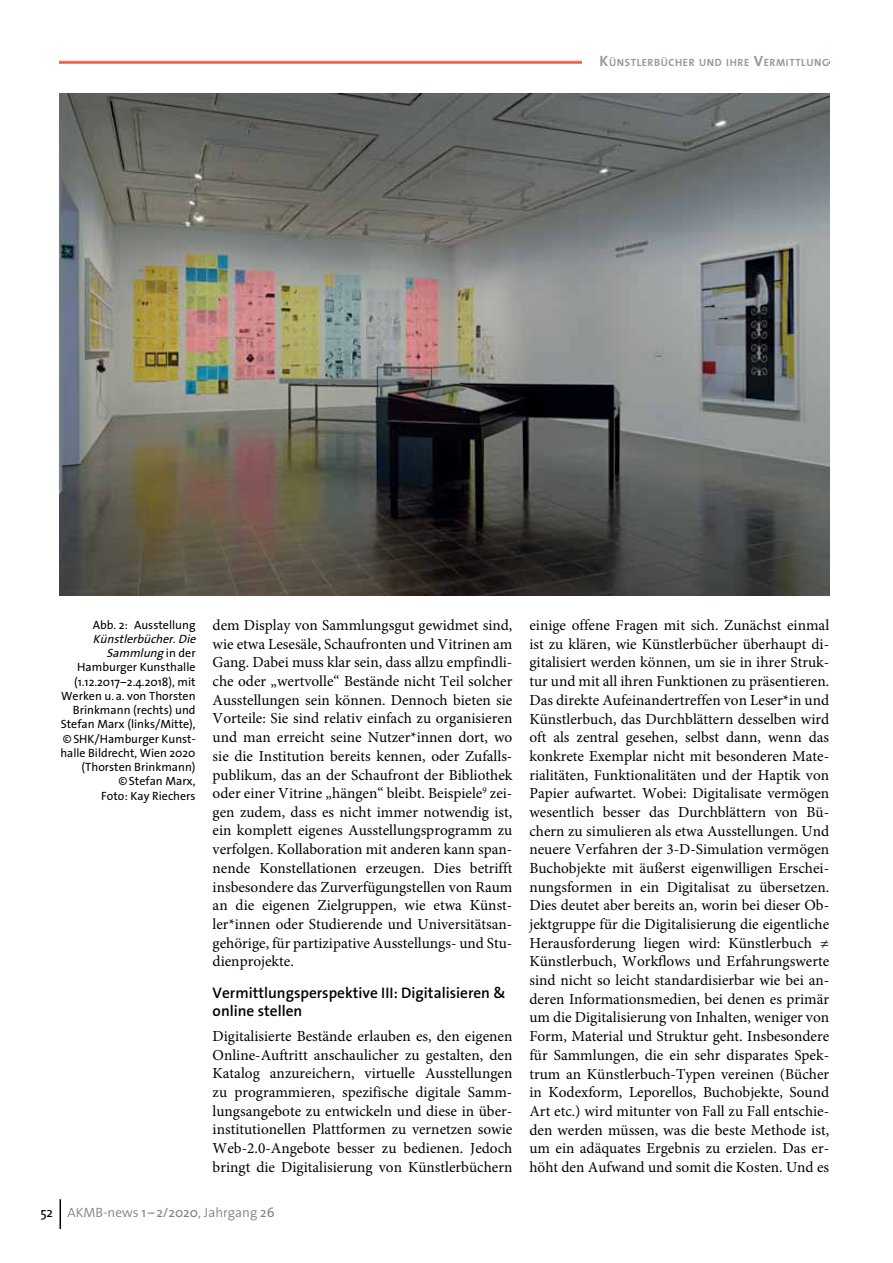
<style>
.page{position:relative;width:893px;height:1263px;background:#fff}
.page>*{position:absolute;margin:0;border:0;box-sizing:border-box;transform-origin:0 0}
.t1{font:15.3px/18.8px "Minion Pro";color:#000;text-align:justify}
.t2{font:600 15.3px/18.8px "The Sans B6";color:#000}
.t3{font:300 13.5px "The Sans B4";color:#808285}
.t4{font:12px/14.2px "The Sans B5 Plain";color:#000;text-align:right}
.t5{font:12px "The Mix";color:#000}
.t6{font:700 10.5px "The Sans B7";letter-spacing:.055em;color:#989a9d}
.s1{font-size:15px}
.s2{font-family:"The Mix"}
.s3{font-style:italic}
.s4{font-family:"The Sans B5 Plain"}
.s5{font-family:"The Mix";font-weight:400;color:#000}
.s6{font-family:"The Mix";font-weight:400}
</style>
<div class="page">
<img style="left:60px;top:60px;width:522px;height:4px">
<hr style="left:60px;top:1199px;width:1px;height:30px;background:#000">
<img style="left:60px;top:94px;width:769px;height:501px">
<p class="t6" style="left:600px;top:57px;width:231px"><span class="s1">K</span>ÜNSTLERBÜCHER UND IHRE <span class="s1">V</span>ERMITTLUNG</p>
<p class="t4" style="left:77px;top:618px;width:123px">Abb. <span class="s2">2</span>: Ausstellung<br><span class="s3">Künstlerbücher.Die<br>Sammlung</span> i n d e r<br>Hamburger Kunsthalle</p>
<p class="t5" style="left:74px;top:671px;width:123px"><span class="s4">(</span>1.12.2017–2.4.2018<span class="s4">), mit</span></p>
<p class="t4" style="left:60px;top:689px;width:137px">Werken u.a. von Thorsten<br>Brinkmann (rechts) und<br>Stefan Marx (links/Mitte), ©SHK/Hamburger Kunst&shy;halle Bildrecht, Wien <span class="s2">2020 </span>(Thorsten Brinkmann) ©Stefan Marx,<br>Foto: Kay Riechers</p>
<p class="t1" style="left:213px;top:616px;width:301px">dem Display von Sammlungsgut gewidmet sind, wie etwa Lesesäle, Schaufronten und Vitrinen am Gang. Dabei muss klar sein, dass allzu empfindli&shy;che oder „wertvolle“ Bestände nicht Teil solcher Ausstellungen sein können. Dennoch bieten sie Vorteile: Sie sind relativ einfach zu organisieren und man erreicht seine Nutzer*innen dort, wo sie die Institution bereits kennen, oder Zufalls&shy;publikum, das an der Schaufront der Bibliothek oder einer Vitrine „hängen“ bleibt. Beispiele<sup>9</sup> zei&shy;gen zudem, dass es nicht immer notwendig ist, ein komplett eigenes Ausstellungsprogramm zu verfolgen. Kollaboration mit anderen kann span&shy;nende Konstellationen erzeugen. Dies betrifft insbesondere das Zurverfügungstellen von Raum an die eigenen Zielgruppen, wie etwa Künst&shy;ler*innen oder Studierende und Universitätsan&shy;gehörige, für partizipative Ausstellungs- und Stu&shy;dienprojekte.</p>
<p class="t2" style="left:213px;top:984px;width:294px">Vermittlungsperspektive III: Digitalisieren &amp; online stellen</p>
<p class="t1" style="left:213px;top:1027px;width:301px">Digitalisierte Bestände erlauben es, den eigenen Online-Auftritt anschaulicher zu gestalten, den Katalog anzureichern, virtuelle Ausstellungen zu programmieren, spezifische digitale Samm&shy;lungsangebote zu entwickeln und diese in über&shy;institutionellen Plattformen zu vernetzen sowie Web-2.0-Angebote besser zu bedienen. Jedoch bringt die Digitalisierung von Künstlerbüchern</p>
<p class="t3" style="left:40px;top:1205px;width:236px"><span class="s5">52</span> AKMB-news <span class="s6">1 –2/2020</span>, Jahrgang <span class="s6">26</span></p>
<p class="t1" style="left:529px;top:616px;width:301px">einige offene Fragen mit sich. Zunächst einmal ist zu klären, wie Künstlerbücher überhaupt di&shy;gitalisiert werden können, um sie in ihrer Struk&shy;tur und mit all ihren Funktionen zu präsentieren.<br>Das direkte Aufeinandertreffen von Leser*in und Künstlerbuch, das Durchblättern desselben wird oft als zentral gesehen, selbst dann, wenn das konkrete Exemplar nicht mit besonderen Mate&shy;rialitäten, Funktionalitäten und der Haptik von Papier aufwartet. Wobei: Digitalisate vermögen wesentlich besser das Durchblättern von Bü&shy;chern zu simulieren als etwa Ausstellungen. Und neuere Verfahren der 3-D-Simulation vermögen Buchobjekte mit äußerst eigenwilligen Erschei&shy;nungsformen in ein Digitalisat zu übersetzen.<br>Dies deutet aber bereits an, worin bei dieser Ob&shy;jektgruppe für die Digitalisierung die eigentliche Herausforderung liegen wird: Künstlerbuch ≠ Künstlerbuch, Workflows und Erfahrungswerte sind nicht so leicht standardisierbar wie bei an&shy;deren Informationsmedien, bei denen es primär um die Digitalisierung von Inhalten, weniger von Form, Material und Struktur geht. Insbesondere für Sammlungen, die ein sehr disparates Spek&shy;trum an Künstlerbuch-Typen vereinen (Bücher in Kodexform, Leporellos, Buchobjekte, Sound Art etc.) wird mitunter von Fall zu Fall entschie&shy;den werden müssen, was die beste Methode ist, um ein adäquates Ergebnis zu erzielen. Das er&shy;höht den Aufwand und somit die Kosten. Und es</p>
</div>
